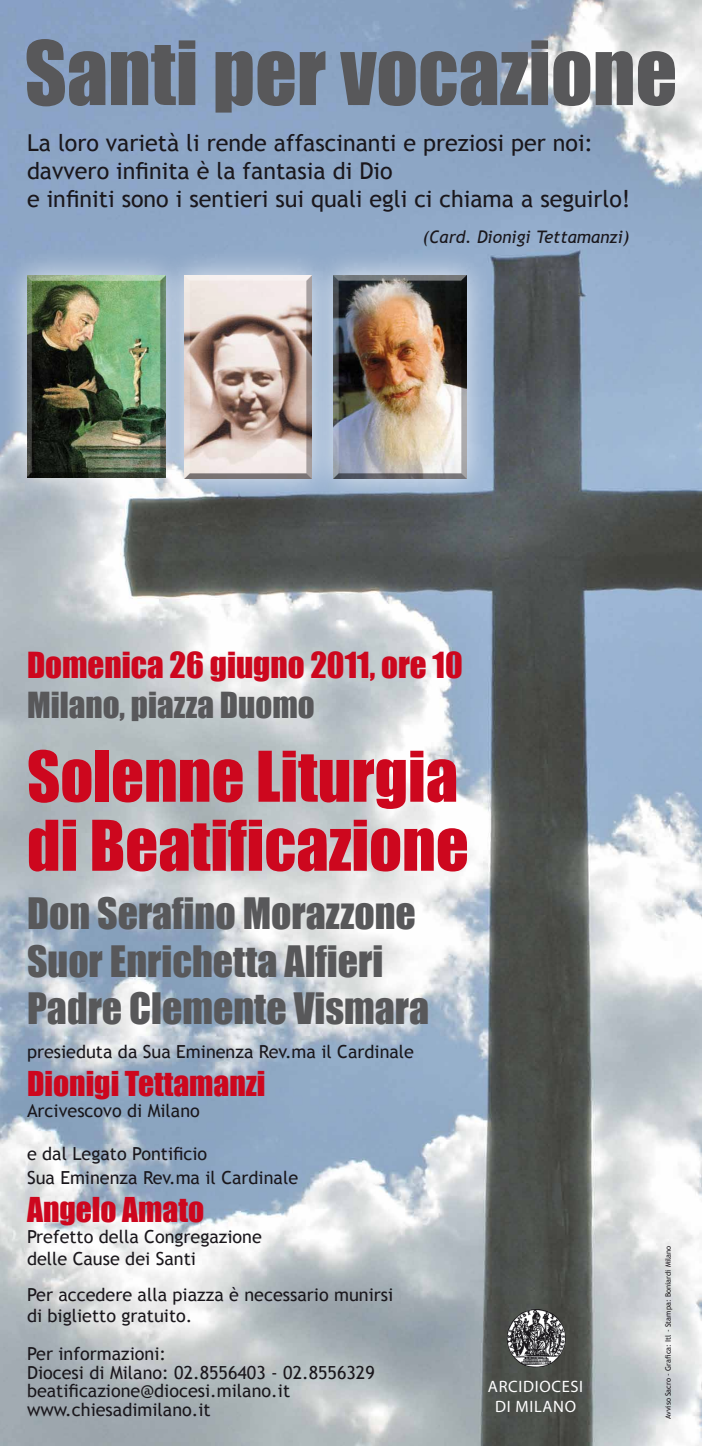
<style>
.page{position:relative;width:702px;height:1446px;background:#fff}
.page>*{position:absolute;margin:0;border:0;box-sizing:border-box;transform-origin:0 0}
.t1{font:81.75px "Impact";color:#58585a}
.t2{font:64.5px/69px "Impact";color:#cd071e}
.t3{font:39.75px/47.2px "Impact";color:#58585a}
.t4{font:33px "Impact";color:#cd071e}
.t5{font:33px "Impact";color:#58585a}
.t6{font:31.5px "Impact";color:#cd071e}
.t7{font:23.25px/27.9px "Trebuchet MS";color:#1a171c}
.t8{font:18px/18.8px "Trebuchet MS";color:#1a171c}
.t9{font:italic 17.25px "Trebuchet MS";color:#1a171c}
.t10{font:16.5px/19.8px "Myriad Pro";letter-spacing:.04em;color:#fff;text-align:center}
.t11{font:7.5px "Trebuchet MS";color:#1a171c}
</style>
<div class="page">
<img style="left:0;top:0;width:702px;height:1446px">
<div style="left:308px;top:249px;width:184px;height:255px;background:#fff;opacity:.75"></div>
<div style="left:333px;top:274px;width:134px;height:204px;background:#1a171c;opacity:.75"></div>
<div style="left:1px;top:250px;width:190px;height:253px;background:#fff;opacity:.75"></div>
<div style="left:27px;top:275px;width:139px;height:203px;background:#1a171c;opacity:.75"></div>
<div style="left:159px;top:249px;width:178px;height:255px;background:#fff;opacity:.75"></div>
<div style="left:184px;top:274px;width:128px;height:204px;background:#1a171c;opacity:.75"></div>
<h1 class="t1" style="left:25px;top:10px;width:654px">Santi per vocazione</h1>
<p class="t7" style="left:27px;top:129px;width:605px">La loro varietà li rende affascinanti e preziosi per noi: davvero infinita è la fantasia di Dio<br>e infiniti sono i sentieri sui quali egli ci chiama a seguirlo!</p>
<p class="t9" style="left:423px;top:227px;width:208px">(Card. Dionigi Tettamanzi)</p>
<h3 class="t4" style="left:27px;top:639px;width:437px">Domenica 26 giugno 2011, ore 10</h3>
<h3 class="t5" style="left:27px;top:679px;width:289px">Milano, piazza Duomo</h3>
<h2 class="t2" style="left:27px;top:740px;width:443px">Solenne Liturgia di Beatificazione</h2>
<h3 class="t3" style="left:27px;top:889px;width:403px">Don Serafino Morazzone<br>Suor Enrichetta Alfieri<br>Padre Clemente Vismara</h3>
<p class="t8" style="left:27px;top:1042px;width:388px">presieduta da Sua Eminenza Rev.ma il Cardinale</p>
<h3 class="t6" style="left:27px;top:1058px;width:240px">Dionigi Tettamanzi</h3>
<p class="t8" style="left:27px;top:1101px;width:174px">Arcivescovo di Milano</p>
<p class="t8" style="left:27px;top:1142px;width:273px;line-height:23.4px">e dal Legato Pontificio<br>Sua Eminenza Rev.ma il Cardinale</p>
<h3 class="t6" style="left:27px;top:1184px;width:179px">Angelo Amato</h3>
<p class="t8" style="left:27px;top:1226px;width:236px;line-height:21.6px">Prefetto della Congregazione delle Cause dei Santi</p>
<p class="t8" style="left:27px;top:1284px;width:368px;line-height:21.6px">Per accedere alla piazza è necessario munirsi di biglietto gratuito.</p>
<p class="t8" style="left:27px;top:1344px;width:349px">Per informazioni:<br>Diocesi di Milano: 02.8556403 - 02.8556329 beatificazione@diocesi.milano.it www.chiesadimilano.it</p>
<p class="t10" style="left:488px;top:1376px;width:97px">ARCIDIOCESI<br>DI MILANO</p>
<p class="t11" style="left:663px;top:1419px;width:175px;rotate:-90deg">Avviso Sacro - Grafica: Itl - Stampa: Boniardi Milano</p>
</div>
